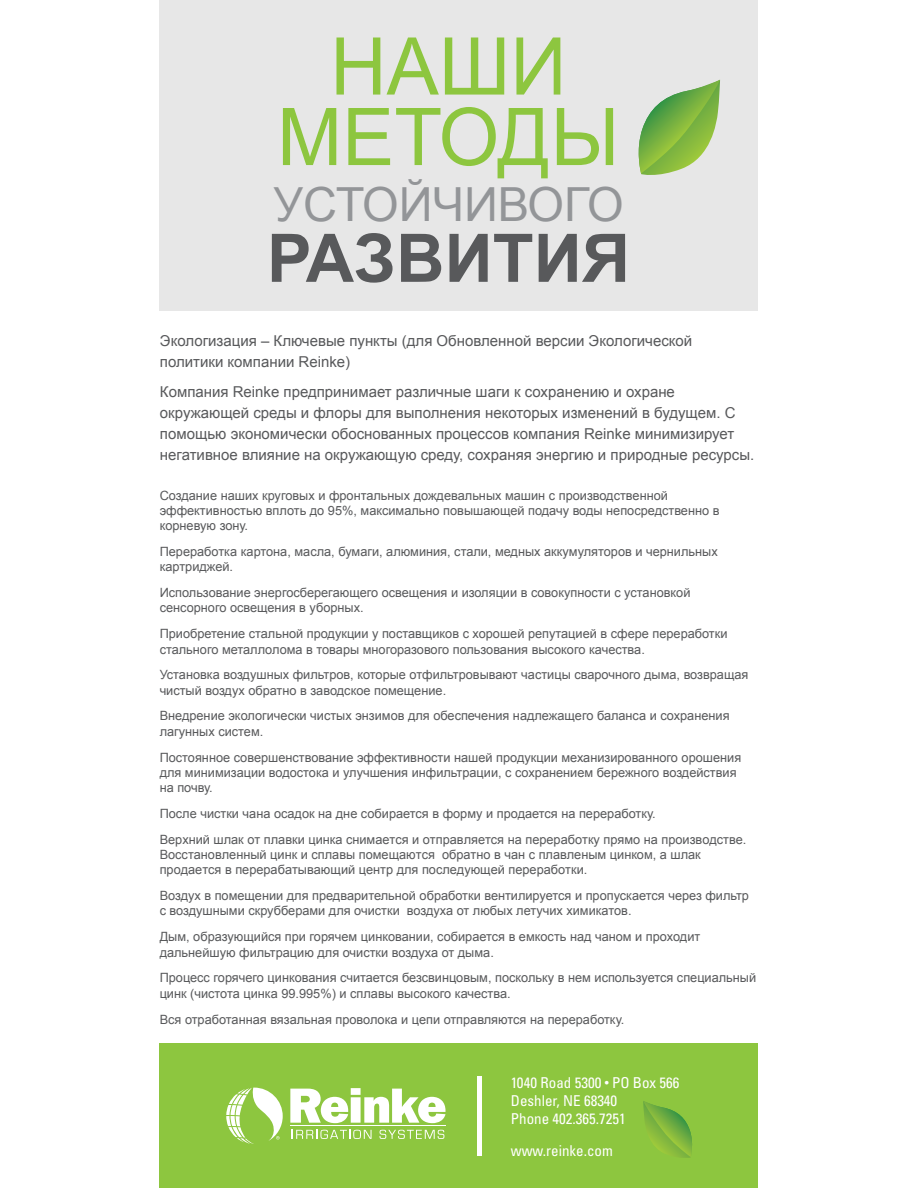
<style>
.page{position:relative;width:918px;height:1188px;background:#fff}
.page>*{position:absolute;margin:0;border:0;box-sizing:border-box;transform-origin:0 0}
.t1{font:79.65px "Arial";color:#8dc63f}
.t2{font:700 67.05px "Arial";color:#58595b}
.t3{font:46.95px "Arial";color:#939598}
.t4{font:15px/21px "Arial";color:#58595b}
.t5{font:condensed 15px/18px "Univers";color:#fff}
.t6{font:12.75px/15.3px "Arial";color:#58595b}
.s1{font-size:12px}
</style>
<div class="page">
<div style="left:160px;top:0;width:598px;height:310px;background:#e7e7e7"></div>
<svg style="left:638px;top:80px;width:82px;height:95px"></svg>
<div style="left:160px;top:1044px;width:598px;height:144px;background:#8dc63f"></div>
<svg style="left:643px;top:1101px;width:49px;height:57px"></svg>
<hr style="left:478px;top:1076px;width:4px;height:80px;background:#fff">
<svg style="left:290px;top:1088px;width:156px;height:35px"></svg>
<hr style="left:290px;top:1126px;width:156px;height:1px;background:#fff">
<svg style="left:226px;top:1088px;width:57px;height:56px"></svg>
<svg style="left:292px;top:1130px;width:80px;height:9px"></svg>
<svg style="left:379px;top:1130px;width:65px;height:9px"></svg>
<h1 class="t1" style="left:330px;top:14px;width:238px">НАШИ</h1>
<h1 class="t1" style="left:277px;top:85px;width:344px">МЕТОДЫ</h1>
<h3 class="t3" style="left:273px;top:174px;width:352px">УСТОЙЧИВОГО</h3>
<h2 class="t2" style="left:267px;top:214px;width:365px">РАЗВИТИЯ</h2>
<p class="t4" style="left:160px;top:330px;width:534px">Экологизация – Ключевые пункты (для Обновленной версии Экологической политики компании Reinke)</p>
<p class="t4" style="left:160px;top:381px;width:596px">Компания Reinke предпринимает различные шаги к сохранению и охране окружающей среды и флоры для выполнения некоторых изменений в будущем. С помощью экономически обоснованных процессов компания Reinke минимизирует негативное влияние на окружающую среду, сохраняя энергию и природные ресурсы.</p>
<p class="t6" style="left:160px;top:488px;width:561px">Создание наших круговых и фронтальных дождевальных машин с производственной эффективностью вплоть до 95%, максимально повышающей подачу воды непосредственно в корневую зону.</p>
<p class="t6" style="left:160px;top:544px;width:560px">Переработка картона, масла, бумаги, алюминия, стали, медных аккумуляторов и чернильных картриджей.</p>
<p class="t6" style="left:160px;top:585px;width:532px">Использование энергосберегающего освещения и изоляции в совокупности с установкой сенсорного освещения в уборных.</p>
<p class="t6" style="left:160px;top:626px;width:569px">Приобретение стальной продукции у поставщиков с хорошей репутацией в сфере переработки стального металлолома в товары многоразового пользования высокого качества.</p>
<p class="t6" style="left:160px;top:667px;width:590px">Установка воздушных фильтров, которые отфильтровывают частицы сварочного дыма, возвращая чистый воздух обратно в заводское помещение.</p>
<p class="t6" style="left:160px;top:708px;width:571px">Внедрение экологически чистых энзимов для обеспечения надлежащего баланса и сохранения лагунных систем.</p>
<p class="t6" style="left:160px;top:750px;width:583px">Постоянное совершенствование эффективности нашей продукции механизированного орошения для минимизации водостока и улучшения инфильтрации, с сохранением бережного воздействия на почву.</p>
<p class="t6" style="left:160px;top:801px;width:588px;line-height:25.8px">После чистки чана осадок на дне собирается в форму и продается на переработку.<br>Верхний шлак от плавки цинка снимается и отправляется на переработку прямо на производстве.</p>
<p class="t6" style="left:160px;top:847px;width:543px">Восстановленный цинк и сплавы помещаются обратно в чан с плавленым цинком, а шлак продается в перерабатывающий центр для последующей переработки.</p>
<p class="t6" style="left:160px;top:888px;width:591px">Воздух в помещении для предварительной обработки вентилируется и пропускается через фильтр с воздушными скрубберами для очистки воздуха от любых летучих химикатов.</p>
<p class="t6" style="left:160px;top:929px;width:542px">Дым, образующийся при горячем цинковании, собирается в емкость над чаном и проходит дальнейшую фильтрацию для очистки воздуха от дыма.</p>
<p class="t6" style="left:160px;top:970px;width:598px">Процесс горячего цинкования считается безсвинцовым, поскольку в нем используется специальный цинк (чистота цинка 99.995%) и сплавы высокого качества.</p>
<p class="t6" style="left:160px;top:1012px;width:466px">Вся отработанная вязальная проволока и цепи отправляются на переработку.</p>
<p class="t5" style="left:511px;top:1074px;width:170px">1040 Road 5300 <span class="s1">•</span> PO Box 566<br>Deshler, NE 68340<br>Phone 402.365.7251</p>
<p class="t5" style="left:511px;top:1141px;width:103px">www.reinke.com</p>
</div>
